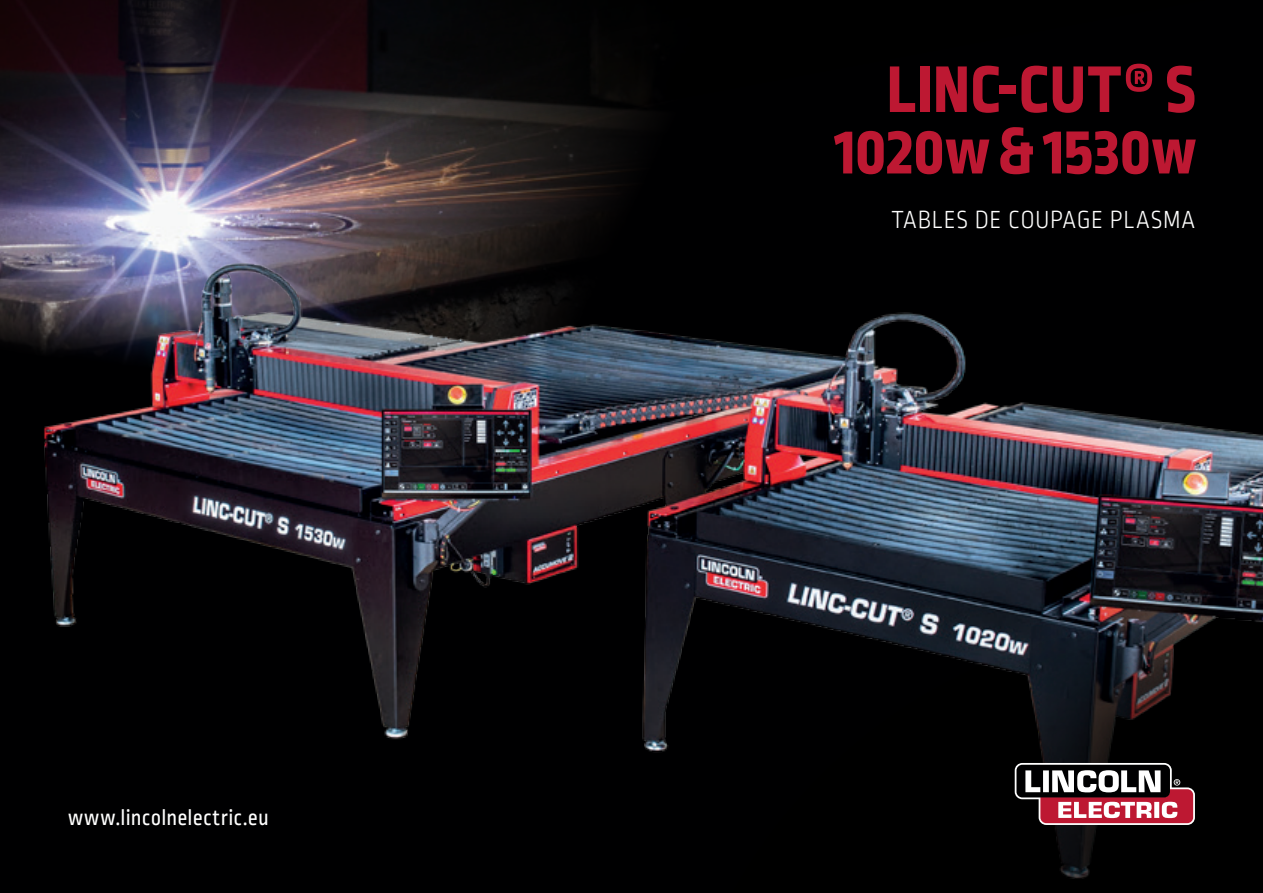
<style>
.page{position:relative;width:1263px;height:893px;background:#fff}
.page>*{position:absolute;margin:0;border:0;box-sizing:border-box;transform-origin:0 0}
.t1{font:800 69.45px/61.5px "Ropa Sans Pro";letter-spacing:.01em;color:#bd1832;text-align:right;scale:.96 1}
.t2{font:300 26.1px "Ropa Sans Pro";letter-spacing:.03em;color:#fff;scale:.96 1}
.t3{font:23.1px "Ropa Sans Pro";letter-spacing:.01em;color:#fff;scale:.96 1}
</style>
<div class="page">
<svg style="left:0;top:0;width:1263px;height:77px;background:#080406"></svg>
<img style="left:0;top:77px;width:1263px;height:816px">
<div style="left:668px;top:621px;width:293px;height:272px;background:#000001"></div>
<svg style="left:961px;top:573px;width:302px;height:320px;background:#0e0e11"></svg>
<svg style="left:1015px;top:763px;width:180px;height:62px"></svg>
<p class="t3" style="left:68px;top:805px;width:211px">www.lincolnelectric.eu</p>
<p class="t1" style="left:834px;top:62px;width:379px">LINC-CUT® S<br>1020w &amp; 1530w</p>
<p class="t2" style="left:891px;top:206px;width:318px">TABLES DE COUPAGE PLASMA</p>
</div>
